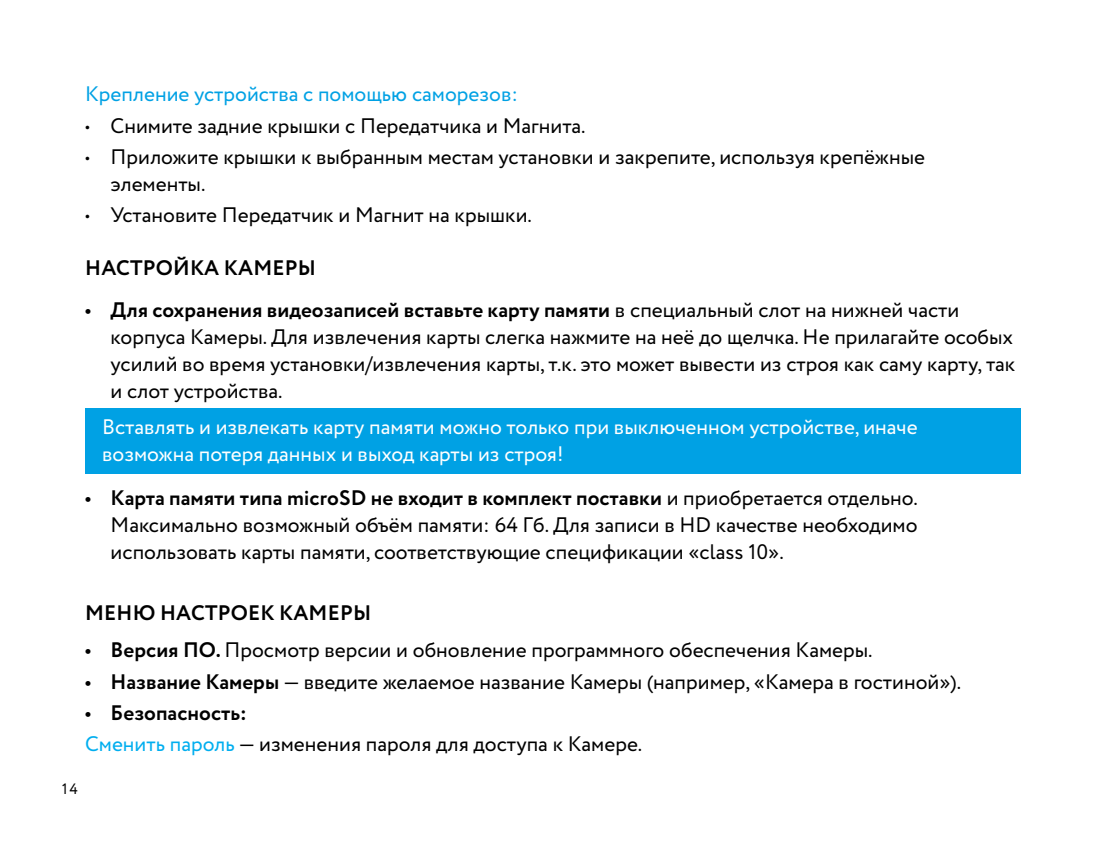
<style>
.page{position:relative;width:1106px;height:851px;background:#fff}
.page>*{position:absolute;margin:0;border:0;box-sizing:border-box;transform-origin:0 0}
.t1{font:21px/27px "Circe";color:#000}
.t2{font:21px/27px "Circe";color:#fff}
.t3{font:21px "Circe";color:#00a1e4}
.t4{font:700 21px "Circe";letter-spacing:.01em;color:#000}
.t5{font:15px "Circe";color:#000}
.s1{font-weight:700}
.s2{color:#00aeef}
</style>
<div class="page">
<div style="left:85px;top:409px;width:935px;height:65px;background:#00a1e4"></div>
<p class="t3" style="left:85px;top:80px;width:434px">Крепление устройства с помощью саморезов:</p>
<p class="t1" style="left:85px;top:113px;width:502px">• Снимите задние крышки с Передатчика и Магнита.</p>
<p class="t1" style="left:111px;top:144px;width:816px;text-indent:-26px">• Приложите крышки к выбранным местам установки и закрепите, используя крепёжные элементы.</p>
<p class="t1" style="left:85px;top:202px;width:448px">• Установите Передатчик и Магнит на крышки.</p>
<p class="t4" style="left:85px;top:254px;width:232px">НАСТРОЙКА КАМЕРЫ</p>
<p class="t1" style="left:111px;top:297px;width:906px;text-indent:-26px"><span class="s1">• Для сохранения видеозаписей вставьте карту памяти</span> в специальный слот на нижней части корпуса Камеры. Для извлечения карты слегка нажмите на неё до щелчка. Не прилагайте особых усилий во время установки/извлечения карты, т.к. это может вывести из строя как саму карту, так и слот устройства.</p>
<p class="t2" style="left:102px;top:413px;width:817px">Вставлять и извлекать карту памяти можно только при выключенном устройстве, иначе возможна потеря данных и выход карты из строя!</p>
<p class="t1" style="left:111px;top:484px;width:809px;text-align:justify;text-indent:-26px"><span class="s1">• Карта памяти типа microSD не входит в комплект поставки</span> и приобретается отдельно.<br>Максимально возможный объём памяти: 64 Гб. Для записи в HD качестве необходимо использовать карты памяти, соответствующие спецификации «class 10».</p>
<p class="t4" style="left:85px;top:598px;width:287px">МЕНЮ НАСТРОЕК КАМЕРЫ</p>
<p class="t1" style="left:85px;top:637px;width:789px"><span class="s1">• Версия ПО.</span> Просмотр версии и обновление программного обеспечения Камеры.</p>
<p class="t1" style="left:85px;top:668px;width:877px"><span class="s1">• Название Камеры</span> — введите желаемое название Камеры (например, «Камера в гостиной»).</p>
<p class="t1" style="left:85px;top:698px;width:559px;line-height:30.9px"><span class="s1">• Безопасность:<br></span><span class="s2">Сменить пароль</span> — изменения пароля для доступа к Камере.</p>
<p class="t5" style="left:60px;top:779px;width:19px">14</p>
</div>
